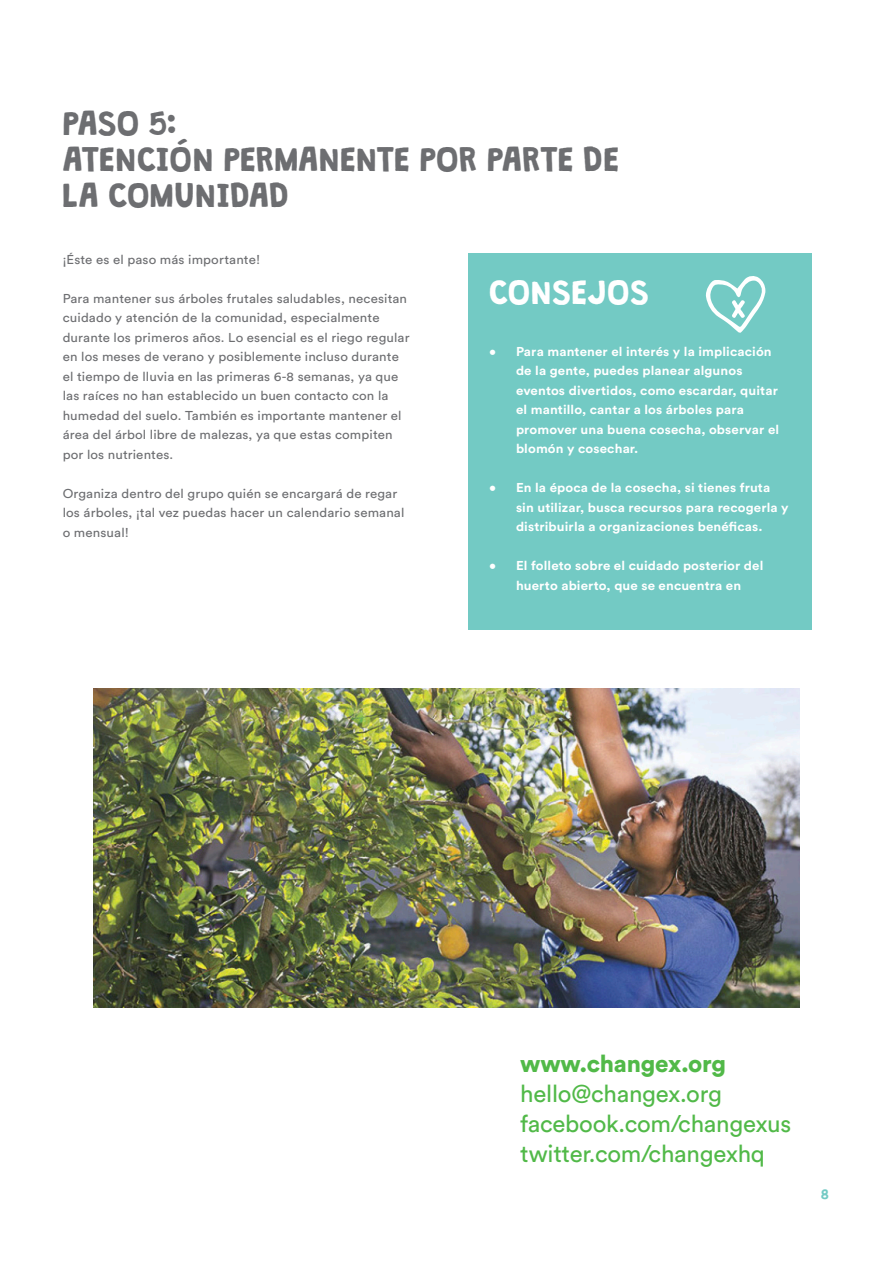
<style>
.page{position:relative;width:893px;height:1263px;background:#fff}
.page>*{position:absolute;margin:0;border:0;box-sizing:border-box;transform-origin:0 0}
.t1{font:30px/36px "Granstander Clean";letter-spacing:-.01em;color:#6d6e71}
.t2{font:30px "Granstander Clean";letter-spacing:-.01em;color:#fff}
.t3{font:24px "Circular Std";letter-spacing:-.01em;color:#51b948}
.t4{font:900 24px "Circular Std";letter-spacing:-.01em;color:#51b948}
.t5{font:12.75px/19.5px "Circular Std";letter-spacing:.01em;color:#6d6e71;scale:1.05 1}
.t6{font:700 12.75px/19.5px "Circular Std";letter-spacing:.01em;color:#fff;scale:1.05 1}
.t7{font:12px "Granstander Clean";color:#73cac4}
.s1{font-weight:400}
</style>
<div class="page">
<div style="left:468px;top:253px;width:343px;height:377px;background:#73cac4"></div>
<svg style="left:705px;top:276px;width:60px;height:57px"></svg>
<img style="left:94px;top:689px;width:705px;height:319px">
<p class="t1" style="left:63px;top:106px;width:116px">PASO 5:</p>
<p class="t1" style="left:63px;top:142px;width:559px">ATENCIÓN PERMANENTE POR PARTE DE<br>LA COMUNIDAD</p>
<p class="t5" style="left:63px;top:249px;width:190px">¡Éste es el paso más importante!</p>
<p class="t5" style="left:63px;top:288px;width:332px">Para mantener sus árboles frutales saludables, necesitan cuidado y atención de la comunidad, especialmente durante los primeros años. Lo esencial es el riego regular en los meses de verano y posiblemente incluso durante el tiempo de lluvia en las primeras 6-8 semanas, ya que las raíces no han establecido un buen contacto con la humedad del suelo. También es importante mantener el área del árbol libre de malezas, ya que estas compiten por los nutrientes.</p>
<p class="t5" style="left:63px;top:483px;width:327px">Organiza dentro del grupo quién se encargará de regar los árboles, ¡tal vez puedas hacer un calendario semanal o mensual!</p>
<p class="t2" style="left:489px;top:276px;width:162px">CONSEJOS</p>
<p class="t6" style="left:516px;top:341px;width:252px;text-indent:-27px"><span class="s1">•</span> Para mantener el interés y la implicación de la gente, puedes planear algunos eventos divertidos, como escardar, quitar el mantillo, cantar a los árboles para promover una buena cosecha, observar el blomón y cosechar.</p>
<p class="t6" style="left:516px;top:477px;width:261px;text-indent:-27px"><span class="s1">•</span> En la época de la cosecha, si tienes fruta sin utilizar, busca recursos para recogerla y distribuirla a organizaciones benéficas.</p>
<p class="t6" style="left:489px;top:555px;width:263px;text-align:center"><span class="s1">•</span> El folleto sobre el cuidado posterior del huerto abierto, que se encuentra en</p>
<p class="t4" style="left:520px;top:1048px;width:207px">www.changex.org</p>
<p class="t3" style="left:520px;top:1079px;width:203px">hello@changex.org</p>
<p class="t3" style="left:520px;top:1109px;width:273px">facebook.com/changexus</p>
<p class="t3" style="left:520px;top:1139px;width:246px">twitter.com/changexhq</p>
<p class="t7" style="left:821px;top:1188px;width:10px">8</p>
</div>
